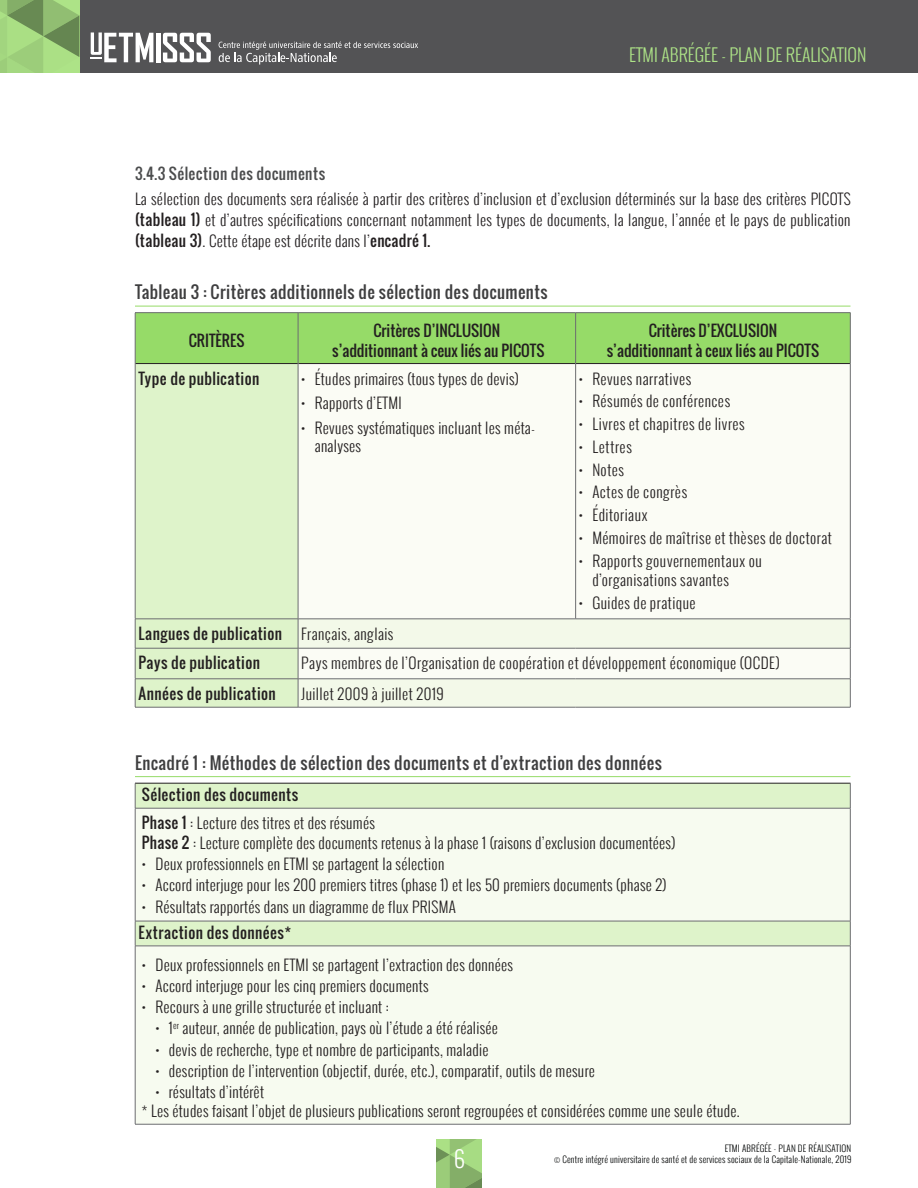
<style>
.page{position:relative;width:918px;height:1188px;background:#fff}
.page>*{position:absolute;margin:0;border:0;box-sizing:border-box;transform-origin:0 0}
.t1{font:300 22.5px "Oswald";color:#fff}
.t2{font:300 17.7px "Oswald";color:#ade387}
.H4_FIG{font:16.5px "Oswald";letter-spacing:.025em;color:#3e3e3f}
.P1{font:300 15px/21px "Oswald";letter-spacing:.02em;color:#231f20}
.TEXTE-TABLEAU{font:300 15px "Oswald";letter-spacing:.02em;color:#231f20}
.TEXTE-TABLEAU-2{font:15px "Oswald";letter-spacing:.025em;color:#231f20}
.GRAS-NOIR-CENTRÉ{font:15px/19.5px "Oswald";color:#231f20;text-align:center}
.P1-2{font:300 15px "Oswald";letter-spacing:.04em;color:#231f20}
.t3{font:15px "Oswald";letter-spacing:.03em;color:#4b4c4d}
.P1-3{font:300 15px "Oswald";letter-spacing:.045em;color:#231f20}
.t4{font:300 9px/10.8px "Oswald";letter-spacing:.02em;color:#070909;text-align:right}
.s1{font-weight:400}
</style>
<div class="page">
<svg style="left:436px;top:1140px;width:46px;height:48px;background:#93c173"></svg>
<div style="left:0;top:0;width:918px;height:73px;background:#535355"></div>
<svg style="left:0;top:0;width:79px;height:73px;background:#91bf72"></svg>
<hr style="left:156px;top:33px;width:4px;height:29px;background:#fff">
<svg style="left:163px;top:33px;width:48px;height:29px"></svg>
<svg style="left:91px;top:32px;width:62px;height:30px"></svg>
<svg style="left:219px;top:42px;width:199px;height:23px"></svg>
<hr style="left:135px;top:306px;width:715px;height:1px;background:#96db68">
<hr style="left:135px;top:776px;width:715px;height:1px;background:#96db68">
<div style="left:136px;top:313px;width:714px;height:50px;background:#96db68"></div>
<div style="left:136px;top:364px;width:162px;height:343px;background:#def3ca"></div>
<div style="left:299px;top:364px;width:551px;height:255px;background:#fbfcf5"></div>
<svg style="left:299px;top:620px;width:551px;height:87px;fill:#f3f9e9"></svg>
<hr style="left:298px;top:312px;width:278px;height:1px;background:#6c6d70">
<hr style="left:576px;top:312px;width:275px;height:1px;background:#6c6d70">
<hr style="left:135px;top:619px;width:163px;height:1px;background:#6c6d70">
<hr style="left:298px;top:619px;width:278px;height:1px;background:#6c6d70">
<hr style="left:576px;top:619px;width:275px;height:1px;background:#6c6d70">
<hr style="left:135px;top:648px;width:163px;height:1px;background:#6c6d70">
<hr style="left:298px;top:648px;width:278px;height:1px;background:#6c6d70">
<hr style="left:576px;top:648px;width:275px;height:1px;background:#6c6d70">
<hr style="left:135px;top:679px;width:163px;height:1px;background:#6c6d70">
<hr style="left:298px;top:679px;width:278px;height:1px;background:#6c6d70">
<hr style="left:576px;top:679px;width:275px;height:1px;background:#6c6d70">
<hr style="left:135px;top:707px;width:163px;height:1px;background:#6c6d70">
<hr style="left:298px;top:707px;width:278px;height:1px;background:#6c6d70">
<hr style="left:576px;top:707px;width:275px;height:1px;background:#6c6d70">
<hr style="left:135px;top:363px;width:163px;height:1px;background:#231f20">
<hr style="left:298px;top:363px;width:277px;height:1px;background:#231f20">
<hr style="left:576px;top:363px;width:274px;height:1px;background:#231f20">
<hr style="left:135px;top:312px;width:163px;height:1px;background:#6c6d70">
<hr style="left:135px;top:313px;width:1px;height:51px;background:#6c6d70">
<hr style="left:298px;top:313px;width:1px;height:51px;background:#6c6d70">
<hr style="left:575px;top:313px;width:1px;height:51px;background:#6c6d70">
<hr style="left:850px;top:313px;width:1px;height:51px;background:#6c6d70">
<hr style="left:135px;top:364px;width:1px;height:255px;background:#6c6d70">
<hr style="left:298px;top:364px;width:1px;height:255px;background:#6c6d70">
<hr style="left:575px;top:364px;width:1px;height:255px;background:#6c6d70">
<hr style="left:850px;top:364px;width:1px;height:255px;background:#6c6d70">
<svg style="left:135px;top:619px;width:1px;height:29px"></svg>
<svg style="left:298px;top:619px;width:1px;height:29px"></svg>
<svg style="left:850px;top:619px;width:1px;height:29px"></svg>
<hr style="left:135px;top:648px;width:1px;height:31px;background:#6c6d70">
<hr style="left:298px;top:648px;width:1px;height:31px;background:#6c6d70">
<hr style="left:850px;top:648px;width:1px;height:31px;background:#6c6d70">
<svg style="left:135px;top:679px;width:1px;height:28px"></svg>
<svg style="left:298px;top:679px;width:1px;height:28px"></svg>
<svg style="left:850px;top:679px;width:1px;height:28px"></svg>
<div style="left:136px;top:784px;width:714px;height:24px;background:#def3ca"></div>
<svg style="left:136px;top:809px;width:714px;height:315px;fill:#f7fbf0"></svg>
<hr style="left:135px;top:808px;width:715px;height:1px;background:#6c6d70">
<hr style="left:135px;top:921px;width:715px;height:1px;background:#6c6d70">
<hr style="left:135px;top:946px;width:715px;height:1px;background:#6c6d70">
<hr style="left:135px;top:783px;width:715px;height:1px;background:#231f20">
<svg style="left:135px;top:783px;width:1px;height:25px"></svg>
<svg style="left:850px;top:783px;width:1px;height:25px"></svg>
<hr style="left:135px;top:808px;width:1px;height:113px;background:#6c6d70">
<hr style="left:850px;top:808px;width:1px;height:113px;background:#6c6d70">
<svg style="left:135px;top:921px;width:1px;height:25px"></svg>
<svg style="left:850px;top:921px;width:1px;height:25px"></svg>
<hr style="left:135px;top:946px;width:1px;height:178px;background:#6c6d70">
<hr style="left:850px;top:946px;width:1px;height:178px;background:#6c6d70">
<hr style="left:135px;top:1124px;width:715px;height:1px;background:#6c6d70">
<p class="t2" style="left:629px;top:42px;width:239px">ETMI ABRÉGÉE - PLAN DE RÉALISATION</p>
<h3 class="t3" style="left:135px;top:162px;width:192px">3.4.3 Sélection des documents</h3>
<p class="P1" style="left:135px;top:188px;width:717px;text-align:justify">La sélection des documents sera réalisée à partir des critères d’inclusion et d’exclusion déterminés sur la base des critères PICOTS <span class="s1">(tableau 1)</span> et d’autres spécifications concernant notamment les types de documents, la langue, l’année et le pays de publication <span class="s1">(tableau 3)</span>. Cette étape est décrite dans l’<span class="s1">encadré 1.</span></p>
<p class="H4_FIG" style="left:135px;top:279px;width:414px">Tableau 3 : Critères additionnels de sélection des documents</p>
<p class="GRAS-NOIR-CENTRÉ" style="left:189px;top:331px;width:57px">CRITÈRES</p>
<p class="GRAS-NOIR-CENTRÉ" style="left:332px;top:321px;width:214px">Critères D’INCLUSION s’additionnant à ceux liés au PICOTS</p>
<p class="GRAS-NOIR-CENTRÉ" style="left:607px;top:321px;width:214px">Critères D’EXCLUSION s’additionnant à ceux liés au PICOTS</p>
<p class="TEXTE-TABLEAU-2" style="left:138px;top:367px;width:122px">Type de publication</p>
<p class="P1" style="left:301px;top:368px;width:219px">• Études primaires (tous types de devis)</p>
<p class="P1" style="left:301px;top:393px;width:102px">• Rapports d’ETMI</p>
<p class="P1" style="left:315px;top:419px;width:222px;line-height:18px;text-indent:-14px">• Revues systématiques incluant les méta&shy;analyses</p>
<p class="P1-2" style="left:579px;top:368px;width:114px">• Revues narratives</p>
<p class="P1" style="left:579px;top:391px;width:153px">• Résumés de conférences</p>
<p class="P1-2" style="left:579px;top:413px;width:167px">• Livres et chapitres de livres</p>
<p class="P1-3" style="left:579px;top:436px;width:54px">• Lettres</p>
<p class="P1" style="left:579px;top:459px;width:47px">• Notes</p>
<p class="P1" style="left:579px;top:482px;width:110px">• Actes de congrès</p>
<p class="P1" style="left:579px;top:504px;width:70px">• Éditoriaux</p>
<p class="P1" style="left:579px;top:527px;width:255px">• Mémoires de maîtrise et thèses de doctorat</p>
<p class="P1" style="left:592px;top:551px;width:171px;line-height:19.5px;text-indent:-14px">• Rapports gouvernementaux ou d’organisations savantes</p>
<p class="P1" style="left:579px;top:592px;width:118px">• Guides de pratique</p>
<p class="TEXTE-TABLEAU-2" style="left:138px;top:622px;width:145px">Langues de publication</p>
<p class="TEXTE-TABLEAU" style="left:301px;top:623px;width:94px">Français, anglais</p>
<p class="TEXTE-TABLEAU-2" style="left:138px;top:652px;width:123px">Pays de publication</p>
<p class="TEXTE-TABLEAU" style="left:301px;top:652px;width:480px">Pays membres de l’Organisation de coopération et développement économique (OCDE)</p>
<p class="TEXTE-TABLEAU-2" style="left:138px;top:682px;width:139px">Années de publication</p>
<p class="TEXTE-TABLEAU" style="left:301px;top:683px;width:144px">Juillet 2009 à juillet 2019</p>
<p class="H4_FIG" style="left:135px;top:750px;width:528px">Encadré 1 : Méthodes de sélection des documents et d’extraction des données</p>
<p class="TEXTE-TABLEAU-2" style="left:142px;top:784px;width:158px">Sélection des documents</p>
<p class="TEXTE-TABLEAU" style="left:142px;top:812px;width:234px"><span class="s1">Phase 1</span> : Lecture des titres et des résumés</p>
<p class="TEXTE-TABLEAU" style="left:142px;top:832px;width:535px"><span class="s1">Phase 2</span> : Lecture complète des documents retenus à la phase 1 (raisons d’exclusion documentées)</p>
<p class="P1" style="left:142px;top:853px;width:304px">• Deux professionnels en ETMI se partagent la sélection</p>
<p class="P1" style="left:142px;top:875px;width:526px">• Accord interjuge pour les 200 premiers titres (phase 1) et les 50 premiers documents (phase 2)</p>
<p class="P1" style="left:142px;top:896px;width:315px">• Résultats rapportés dans un diagramme de flux PRISMA</p>
<p class="TEXTE-TABLEAU-2" style="left:138px;top:921px;width:154px">Extraction des données*</p>
<p class="P1" style="left:142px;top:954px;width:373px">• Deux professionnels en ETMI se partagent l’extraction des données</p>
<p class="P1" style="left:142px;top:975px;width:288px">• Accord interjuge pour les cinq premiers documents</p>
<p class="P1" style="left:142px;top:996px;width:249px">• Recours à une grille structurée et incluant :</p>
<p class="P1" style="left:155px;top:1017px;width:344px">• 1<sup>er</sup> auteur, année de publication, pays où l’étude a été réalisée</p>
<p class="P1" style="left:155px;top:1039px;width:335px">• devis de recherche, type et nombre de participants, maladie</p>
<p class="P1" style="left:155px;top:1060px;width:441px">• description de l’intervention (objectif, durée, etc.), comparatif, outils de mesure</p>
<p class="P1" style="left:155px;top:1081px;width:110px">• résultats d’intérêt</p>
<p class="TEXTE-TABLEAU" style="left:142px;top:1100px;width:599px">* Les études faisant l’objet de plusieurs publications seront regroupées et considérées comme une seule étude.</p>
<h1 class="t1" style="left:454px;top:1143px;width:12px">6</h1>
<p class="t4" style="left:554px;top:1143px;width:299px">ETMI ABRÉGÉE - PLAN DE RÉALISATION<br>© Centre intégré universitaire de santé et de services sociaux de la Capitale-Nationale, 2019</p>
</div>
